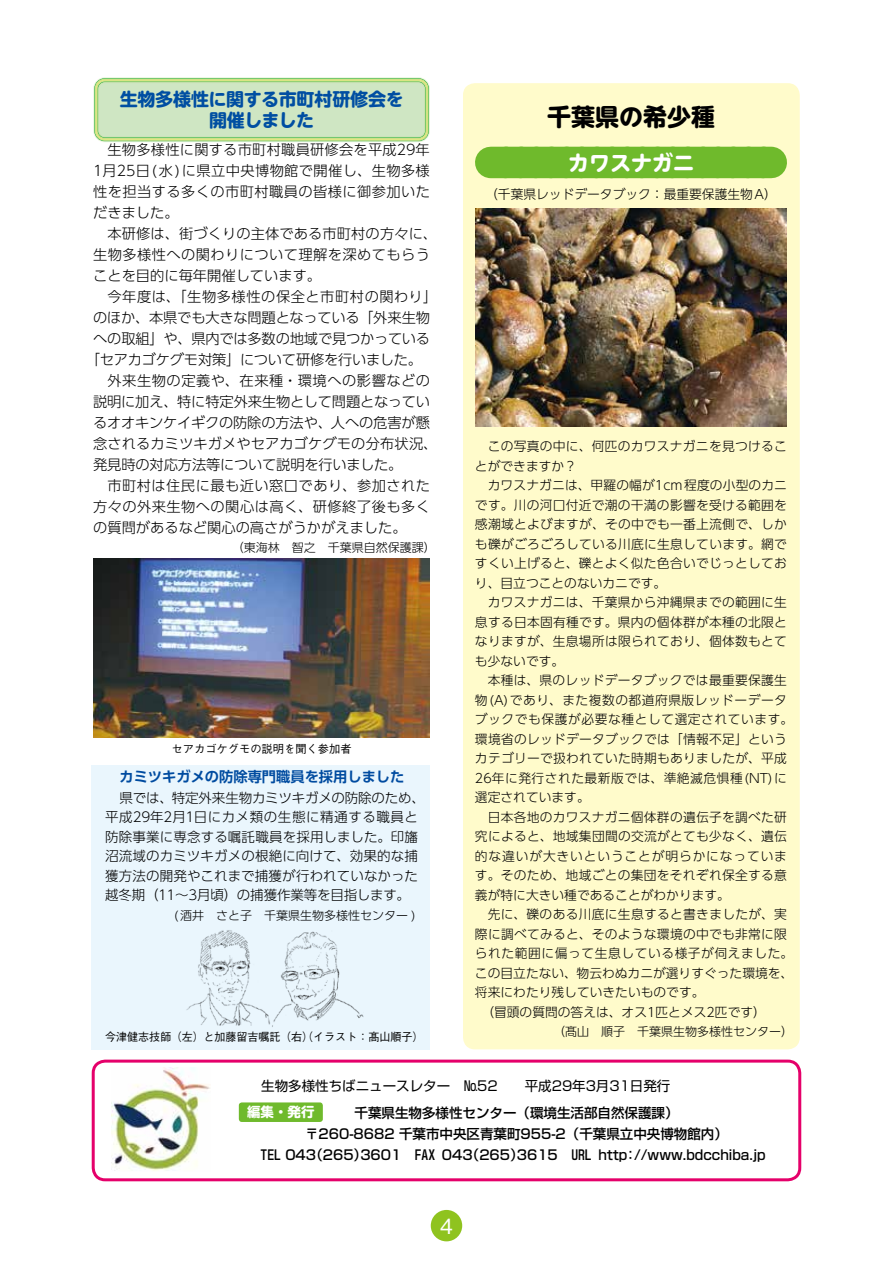
<style>
.page{position:relative;width:893px;height:1263px;background:#fff}
.page>*{position:absolute;margin:0;border:0;box-sizing:border-box;transform-origin:0 0}
.t1{font:700 24px "UD Shin M Go Pro";color:#000}
.t2{font:700 21px "UD Shin M Go Pro";color:#fff}
.t3{font:500 21px "Gothic BBB Pro";color:#fff}
.t4{font:700 18px/21px "UD Shin M Go Pro";letter-spacing:-.02em;color:#004ea2;text-align:center}
.t5{font:300 14.25px/21px "UD Shin Go Pro";letter-spacing:.005em;color:#000;text-align:justify}
.t6{font:300 14.25px "UD Shin Go Pro";letter-spacing:-.015em;color:#000}
.t7{font:300 14.25px "UD Shin Go Pro";letter-spacing:.03em;color:#000}
.t8{font:300 14.25px "UD Shin Go Pro";letter-spacing:.035em;color:#000}
.t9{font:300 14.25px "UD Shin Go Pro";letter-spacing:.04em;color:#000}
.t10{font:700 14.25px "UD Shin Go Pro De";color:#004ea2}
.t11{font:300 13.5px/19.5px "UD Shin Go Pro";letter-spacing:.005em;color:#000}
.t12{font:500 13.5px/21px "Shin Go Pro";color:#000;text-align:center}
.t13{font:13.5px "Shin Go Pro";color:#000}
.t14{font:700 13.5px "Shin M Go Pro";color:#fff}
.t15{font:300 12.75px/19.5px "UD Shin Go Pro";letter-spacing:.02em;color:#000;text-align:justify}
.t16{font:300 12.75px "UD Shin Go Pro";color:#000}
.t17{font:300 12.75px "UD Shin Go Pro";letter-spacing:.045em;color:#000}
.t18{font:300 12px "UD Shin Go Pro";color:#000}
.t19{font:500 11.25px "Gothic BBB Pro";color:#000}
.s1{font-size:13.5px}
</style>
<div class="page">
<div style="left:431px;top:1210px;width:31px;height:31px;background:#8fc31f;border-radius:50%"></div>
<img style="left:93px;top:558px;width:337px;height:179px">
<div style="left:92px;top:765px;width:338px;height:284px;background:#eaf6fd"></div>
<div style="left:463px;top:83px;width:337px;height:966px;background:#fffbcb;border-radius:12px"></div>
<div style="left:491px;top:147px;width:280px;height:31px;background:#6fba2c"></div>
<div style="left:92px;top:1059px;width:709px;height:122px;border:3px solid #e5006a;border-radius:12px"></div>
<div style="left:239px;top:1102px;width:84px;height:20px;background:#6fba2c;border-radius:3px"></div>
<img style="left:111px;top:1067px;width:99px;height:104px">
<img style="left:186px;top:930px;width:178px;height:97px">
<img style="left:475px;top:209px;width:311px;height:218px">
<div style="left:96px;top:80px;width:331px;height:59px;background:#cfe6c3;border-radius:8px"></div>
<div style="left:93px;top:77px;width:337px;height:65px;border:6px solid #c3dd8d;border-radius:8px"></div>
<div style="left:94px;top:78px;width:335px;height:64px;border:5px solid #b9da9a;border-radius:8px"></div>
<div style="left:94px;top:78px;width:335px;height:63px;border:4px solid #14ab39;border-radius:8px"></div>
<div style="left:95px;top:79px;width:333px;height:62px;border:3px solid #d8e695;border-radius:8px"></div>
<div style="left:95px;top:79px;width:333px;height:61px;border:2px solid #bfda83;border-radius:8px"></div>
<div style="left:96px;top:80px;width:331px;height:60px;border:1px solid #e8eb83;border-radius:8px"></div>
<h3 class="t4" style="left:120px;top:88px;width:285px">生物多様性に関する市町村研修会を開催しました</h3>
<p class="t5" style="left:93px;top:139px;width:338px;text-indent:14px">生物多様性に関する市町村職員研修会を平成29年1月25日(水)に県立中央博物館で開催し、生物多様性を担当する多くの市町村職員の皆様に御参加いただきました。</p>
<p class="t5" style="left:93px;top:223px;width:345px;text-align:left;text-indent:14px">本研修は、街づくりの主体である市町村の方々に、生物多様性への関わりについて理解を深めてもらうことを目的に毎年開催しています。</p>
<p class="t8" style="left:107px;top:285px;width:332px">今年度は、「生物多様性の保全と市町村の関わり」</p>
<p class="t6" style="left:93px;top:306px;width:338px">のほか、本県でも大きな問題となっている「外来生物</p>
<p class="t5" style="left:93px;top:328px;width:339px">への取組」や、県内では多数の地域で見つかっている</p>
<p class="t6" style="left:86px;top:348px;width:338px">「セアカゴケグモ対策」について研修を行いました。</p>
<p class="t9" style="left:107px;top:369px;width:324px">外来生物の定義や、在来種・環境への影響などの</p>
<p class="t6" style="left:93px;top:390px;width:338px">説明に加え、特に特定外来生物として問題となってい</p>
<p class="t5" style="left:93px;top:412px;width:338px">るオオキンケイギクの防除の方法や、人への危害が懸</p>
<p class="t5" style="left:93px;top:433px;width:346px">念されるカミツキガメやセアカゴケグモの分布状況、</p>
<p class="t5" style="left:93px;top:454px;width:311px">発見時の対応方法等について説明を行いました。</p>
<p class="t7" style="left:107px;top:474px;width:324px">市町村は住民に最も近い窓口であり、参加された</p>
<p class="t7" style="left:93px;top:495px;width:338px">方々の外来生物への関心は高く、研修終了後も多く</p>
<p class="t5" style="left:93px;top:517px;width:315px">の質問があるなど関心の高さがうかがえました。</p>
<p class="t18" style="left:232px;top:538px;width:206px">（東海林　智之　千葉県自然保護課）</p>
<p class="t19" style="left:172px;top:739px;width:182px">セアカゴケグモの説明を聞く参加者</p>
<p class="t10" style="left:119px;top:765px;width:286px">カミツキガメの防除専門職員を採用しました</p>
<p class="t11" style="left:105px;top:787px;width:321px;text-indent:14px">県では、特定外来生物カミツキガメの防除のため、平成29年2月1日にカメ類の生態に精通する職員と防除事業に専念する嘱託職員を採用しました。印旛沼流域のカミツキガメの根絶に向けて、効果的な捕獲方法の開発やこれまで捕獲が行われていなかった越冬期（11～3月頃）の捕獲作業等を目指します。</p>
<p class="t18" style="left:147px;top:905px;width:270px"><span class="s1">　　</span>(酒井　さと子　千葉県生物多様性センター )</p>
<p class="t19" style="left:105px;top:1027px;width:320px">今津健志技師（左）と加藤留吉嘱託（右）（イラスト：髙山順子）</p>
<h1 class="t1" style="left:547px;top:97px;width:169px">千葉県の希少種</h1>
<h2 class="t2" style="left:568px;top:146px;width:127px">カワスナガニ</h2>
<p class="t16" style="left:485px;top:184px;width:293px">（千葉県レッドデータブック：最重要保護生物A）</p>
<p class="t15" style="left:475px;top:436px;width:313px;text-indent:13px">この写真の中に、何匹のカワスナガニを見つけることができますか？</p>
<p class="t15" style="left:475px;top:475px;width:314px;text-indent:13px">カワスナガニは、甲羅の幅が1cm程度の小型のカニです。川の河口付近で潮の干満の影響を受ける範囲を感潮域とよびますが、その中でも一番上流側で、しかも礫がごろごろしている川底に生息しています。網ですくい上げると、礫とよく似た色合いでじっとしており、目立つことのないカニです。</p>
<p class="t15" style="left:475px;top:592px;width:313px;text-indent:13px">カワスナガニは、千葉県から沖縄県までの範囲に生息する日本固有種です。県内の個体群が本種の北限となりますが、生息場所は限られており、個体数もとても少ないです。</p>
<p class="t15" style="left:475px;top:670px;width:320px;text-align:left;text-indent:13px">本種は、県のレッドデータブックでは最重要保護生物(A)であり、また複数の都道府県版レッドーデータブックでも保護が必要な種として選定されています。環境省のレッドデータブックでは「情報不足」というカテゴリーで扱われていた時期もありましたが、平成<br>26年に発行された最新版では、準絶滅危惧種(NT)に選定されています。</p>
<p class="t15" style="left:475px;top:807px;width:314px;text-indent:13px">日本各地のカワスナガニ個体群の遺伝子を調べた研究によると、地域集団間の交流がとても少なく、遺伝的な違いが大きいということが明らかになっています。そのため、地域ごとの集団をそれぞれ保全する意義が特に大きい種であることがわかります。</p>
<p class="t15" style="left:488px;top:904px;width:301px">先に、礫のある川底に生息すると書きましたが、実</p>
<p class="t15" style="left:475px;top:923px;width:313px">際に調べてみると、そのような環境の中でも非常に限</p>
<p class="t17" style="left:475px;top:943px;width:320px">られた範囲に偏って生息している様子が伺えました。</p>
<p class="t16" style="left:475px;top:962px;width:320px">この目立たない、物云わぬカニが選りすぐった環境を、</p>
<p class="t16" style="left:475px;top:982px;width:231px">将来にわたり残していきたいものです。</p>
<p class="t16" style="left:481px;top:1001px;width:286px">（冒頭の質問の答えは、オス1匹とメス2匹です）</p>
<p class="t18" style="left:511px;top:1021px;width:284px">　　　　（髙山　順子　千葉県生物多様性センター）</p>
<p class="t13" style="left:261px;top:1075px;width:411px">生物多様性ちばニュースレター　№52　　平成29年3月31日発行</p>
<p class="t12" style="left:261px;top:1101px;width:506px">千葉県生物多様性センター（環境生活部自然保護課）<br>〒260-8682 千葉市中央区青葉町955-2（千葉県立中央博物館内）<br>TEL 043（265）3601　FAX 043（265）3615　URL http：//www.bdcchiba.jp</p>
<p class="t14" style="left:247px;top:1101px;width:69px">編集・発行</p>
<h2 class="t3" style="left:440px;top:1209px;width:15px">4</h2>
</div>
